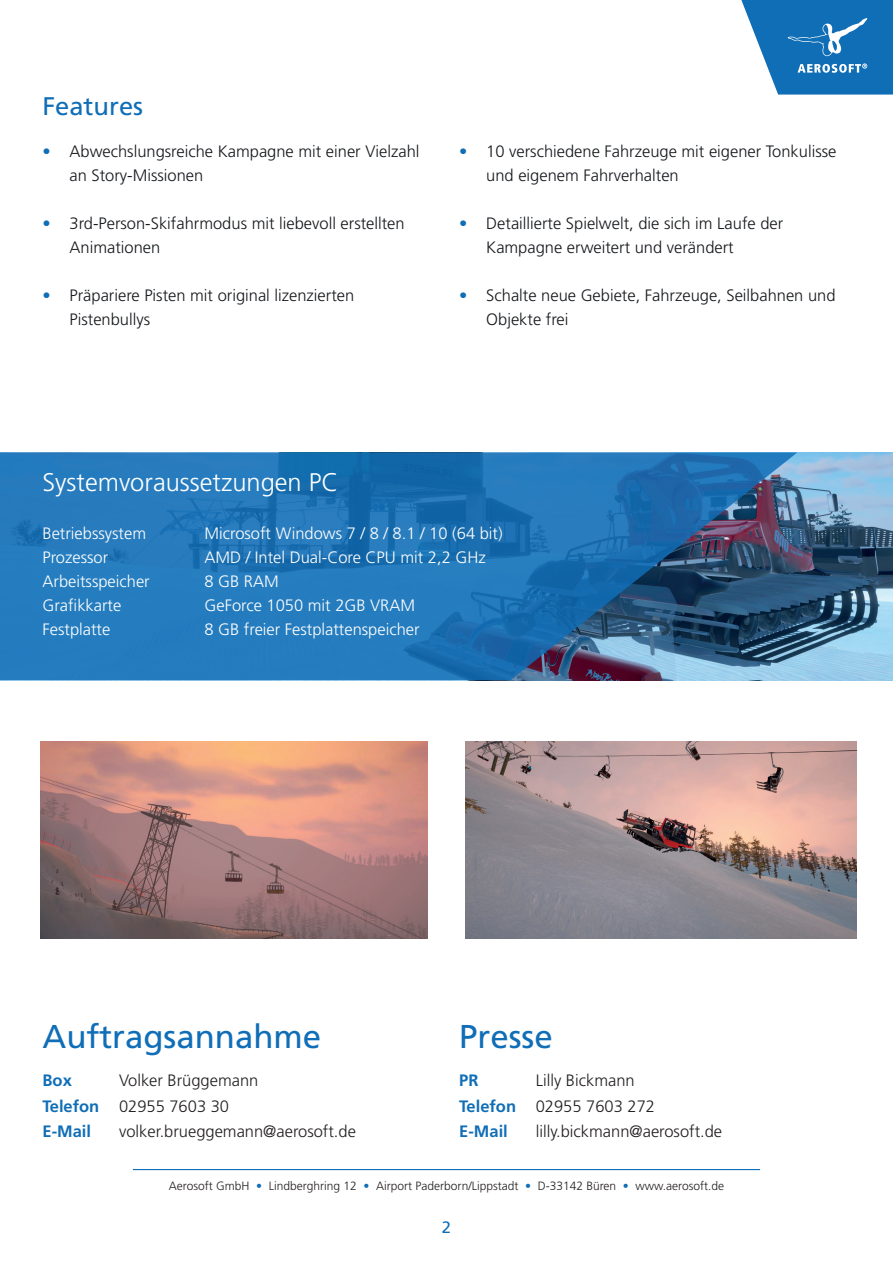
<style>
.page{position:relative;width:893px;height:1263px;background:#fff}
.page>*{position:absolute;margin:0;border:0;box-sizing:border-box;transform-origin:0 0}
.t1{font:33px "Frutiger LT";color:#106eb7}
.t2{font:33px "Frutiger";color:#106eb7}
.t3{font:300 25.5px "Frutiger LT";color:#fff}
.t4{font:25.5px "Frutiger LT";color:#106eb7}
.t5{font:300 16.5px/24px "Frutiger LT";color:#15181c}
.t6{font:300 16.5px "Frutiger LT";color:#fff}
.t7{font:300 16.5px/25.5px "Frutiger LT";color:#231f20}
.t8{font:700 16.5px "Frutiger LT";color:#106eb7}
.t9{font:16.5px "Frutiger LT";color:#106eb7}
.t10{font:300 12px "Frutiger LT";color:#231f20}
.s1{color:#106eb7}
.s2{font-weight:700;color:#106eb7}
</style>
<div class="page">
<img style="left:797px;top:452px;width:96px;height:228px">
<hr style="left:133px;top:1169px;width:627px;height:1px;background:#106eb7">
<svg style="left:741px;top:0;width:152px;height:95px"></svg>
<img style="left:466px;top:741px;width:391px;height:197px">
<img style="left:40px;top:741px;width:387px;height:197px">
<svg style="left:0;top:452px;width:797px;height:228px;background:#2771ad"></svg>
<h2 class="t4" style="left:43px;top:91px;width:102px">Features</h2>
<p class="t5" style="left:70px;top:139px;width:351px;text-indent:-27px"><span class="s1">•</span> Abwechslungsreiche Kampagne mit einer Vielzahl an Story-Missionen</p>
<p class="t5" style="left:70px;top:211px;width:337px;text-indent:-27px"><span class="s1">•</span> 3rd-Person-Skifahrmodus mit liebevoll erstellten<br>Animationen</p>
<p class="t5" style="left:70px;top:283px;width:286px;text-indent:-27px"><span class="s1">•</span> Präpariere Pisten mit original lizenzierten<br>Pistenbullys</p>
<p class="t5" style="left:486px;top:139px;width:352px;text-indent:-27px"><span class="s1">•</span> 10 verschiedene Fahrzeuge mit eigener Tonkulisse und eigenem Fahrverhalten</p>
<p class="t5" style="left:486px;top:211px;width:298px;text-indent:-27px"><span class="s1">•</span> Detaillierte Spielwelt, die sich im Laufe der<br>Kampagne erweitert und verändert</p>
<p class="t5" style="left:486px;top:283px;width:351px;text-indent:-27px"><span class="s1">•</span> Schalte neue Gebiete, Fahrzeuge, Seilbahnen und<br>Objekte frei</p>
<h2 class="t3" style="left:43px;top:467px;width:298px">Systemvoraussetzungen PC</h2>
<p class="t6" style="left:43px;top:524px;width:105px">Betriebssystem</p>
<p class="t6" style="left:205px;top:524px;width:300px">Microsoft Windows 7 / 8 / 8.1 / 10 (64 bit)</p>
<p class="t6" style="left:43px;top:548px;width:67px">Prozessor</p>
<p class="t6" style="left:205px;top:548px;width:283px">AMD / Intel Dual-Core CPU mit 2,2 GHz</p>
<p class="t6" style="left:43px;top:572px;width:109px">Arbeitsspeicher</p>
<p class="t6" style="left:205px;top:572px;width:76px">8 GB RAM</p>
<p class="t6" style="left:43px;top:596px;width:80px">Grafikkarte</p>
<p class="t6" style="left:205px;top:596px;width:212px">GeForce 1050 mit 2GB VRAM</p>
<p class="t6" style="left:43px;top:620px;width:69px">Festplatte</p>
<p class="t6" style="left:205px;top:620px;width:217px">8 GB freier Festplattenspeicher</p>
<h1 class="t1" style="left:43px;top:1017px;width:280px">Auftragsannahme</h1>
<h1 class="t2" style="left:459px;top:1017px;width:95px">Presse</h1>
<p class="t8" style="left:43px;top:1070px;width:31px">Box</p>
<p class="t7" style="left:459px;top:1068px;width:197px;text-indent:76px">Lilly Bickmann<br><span class="s2">Telefon</span> 02955 7603 272<br><span class="s2">E-Mail</span></p>
<p class="t7" style="left:43px;top:1068px;width:217px;text-indent:76px">Volker Brüggemann<br><span class="s2">Telefon</span> 02955 7603 30<br><span class="s2">E-Mail</span></p>
<p class="t8" style="left:459px;top:1070px;width:21px">PR</p>
<p class="t7" style="left:536px;top:1119px;width:188px">lilly.bickmann@aerosoft.de</p>
<p class="t7" style="left:119px;top:1119px;width:238px">volker.brueggemann@aerosoft.de</p>
<p class="t10" style="left:169px;top:1179px;width:557px">Aerosoft GmbH <span class="s1">•</span> Lindberghring 12 <span class="s1">•</span> Airport Paderborn/Lippstadt <span class="s1">•</span> D-33142 Büren <span class="s1">•</span> www.aerosoft.de</p>
<p class="t9" style="left:442px;top:1217px;width:11px">2</p>
</div>
